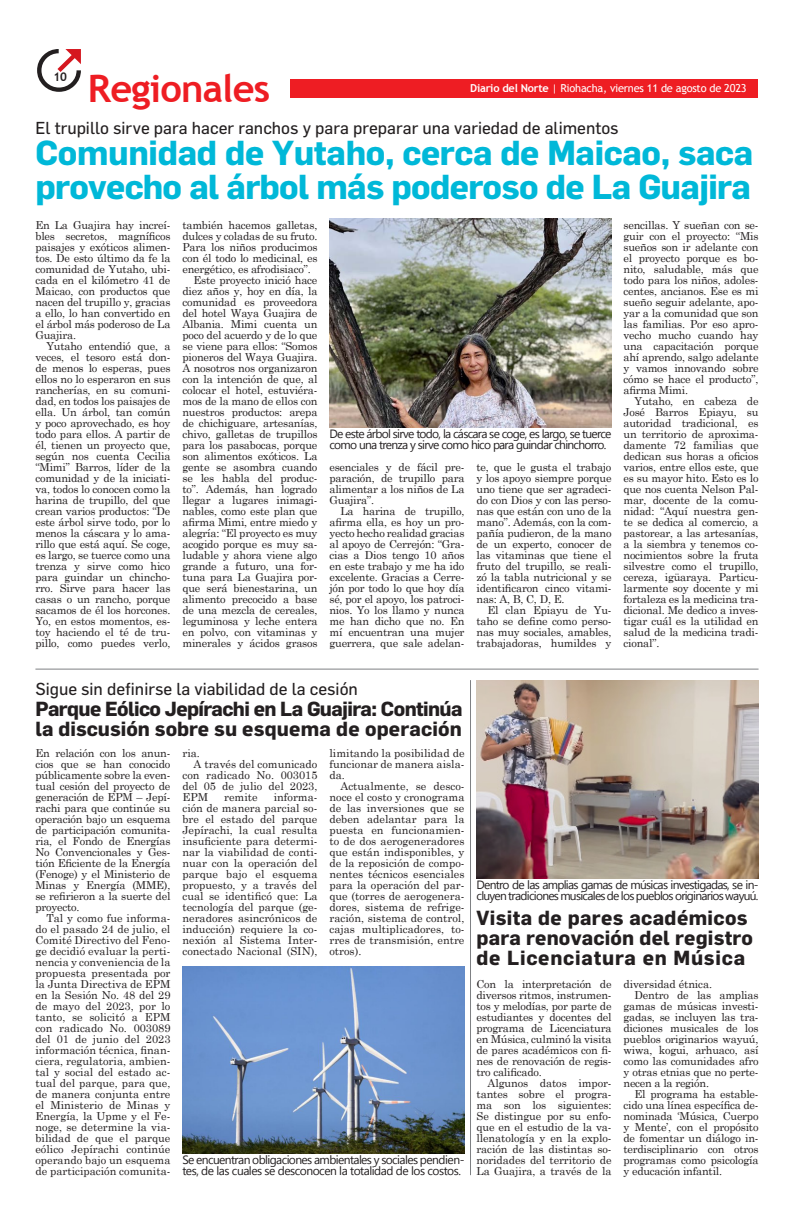
<style>
.page{position:relative;width:794px;height:1219px;background:#fff}
.page>*{position:absolute;margin:0;border:0;box-sizing:border-box;transform-origin:0 0}
.Texto_capitular{font:700 38px "Trebuchet MS";letter-spacing:-.02em;color:#ee1d23}
.Título_medio_34pt{font:700 34px/34px "Flama";letter-spacing:-.02em;color:#00b8d8}
.Título_medio_22pt{font:700 20px/20px "Flama";letter-spacing:-.03em;color:#231f20}
.Título_medio_22pt-2{font:700 20px/20px "Flama";letter-spacing:.01em;color:#231f20}
.Antetitulo{font:17px "Flama";color:#231f20}
.Pié_de_foto{font:12px/11px "Segoe UI";letter-spacing:-.06em;color:#231f20}
.Texto_capitular-2{font:700 12px "Trebuchet MS";color:#231f20}
.Texto{font:11px/11px "Century Schoolbook";letter-spacing:-.02em;color:#231f20;text-align:justify}
.Texto_sin_sangrias{font:11px/11px "Century Schoolbook";letter-spacing:-.02em;color:#231f20;text-align:justify}
.Texto-2{font:11px "Trebuchet MS";letter-spacing:-.02em;color:#fff}
.s1{font-weight:700}
</style>
<div class="page">
<div style="left:290px;top:79px;width:468px;height:18px;background:#ee1d23"></div>
<svg style="left:37px;top:49px;width:44px;height:43px"></svg>
<img style="left:329px;top:218px;width:282px;height:209px">
<hr style="left:35px;top:669px;width:723px;height:1px;background:#7e8083">
<img style="left:182px;top:966px;width:282px;height:188px">
<img style="left:476px;top:680px;width:282px;height:198px">
<hr style="left:470px;top:680px;width:1px;height:495px;background:#7e8083">
<p class="Texto_capitular-2" style="left:54px;top:69px;width:15px">10</p>
<p class="Texto_capitular" style="left:88px;top:65px;width:184px">Regionales</p>
<p class="Texto-2" style="left:470px;top:81px;width:278px"><span class="s1">Diario del Norte</span> | Riohacha, viernes 11 de agosto de 2023</p>
<p class="Antetitulo" style="left:35px;top:118px;width:585px">El trupillo sirve para hacer ranchos y para preparar una variedad de alimentos</p>
<p class="Título_medio_34pt" style="left:35px;top:135px;width:719px">Comunidad de Yutaho, cerca de Maicao, saca provecho al árbol más poderoso de La Guajira</p>
<p class="Texto_sin_sangrias" style="left:35px;top:219px;width:136px">En La Guajira hay increí&shy;bles secretos, magníficos paisajes y exóticos alimen&shy;tos. De esto último da fe la comunidad de Yutaho, ubi&shy;cada en el kilómetro 41 de Maicao, con productos que nacen del trupillo y, gracias a ello, lo han convertido en el árbol más poderoso de La Guajira.</p>
<p class="Texto" style="left:35px;top:340px;width:136px;text-indent:11px">Yutaho entendió que, a veces, el tesoro está don&shy;de menos lo esperas, pues ellos no lo esperaron en sus rancherías, en su comuni&shy;dad, en todos los paisajes de ella. Un árbol, tan común y poco aprovechado, es hoy todo para ellos. A partir de él, tienen un proyecto que, según nos cuenta Cecilia “Mimi” Barros, líder de la comunidad y de la iniciati&shy;va, todos lo conocen como la harina de trupillo, del que crean varios productos: “De este árbol sirve todo, por lo menos la cáscara y lo ama&shy;rillo que está aquí. Se coge, es largo, se tuerce como una trenza y sirve como hico para guindar un chincho&shy;rro. Sirve para hacer las casas o un rancho, porque sacamos de él los horcones.<br>Yo, en estos momentos, es&shy;toy haciendo el té de tru&shy;pillo, como puedes verlo,</p>
<p class="Texto" style="left:182px;top:219px;width:136px">también hacemos galletas, dulces y coladas de su fruto.<br>Para los niños producimos con él todo lo medicinal, es energético, es afrodisiaco”.</p>
<p class="Texto" style="left:182px;top:274px;width:136px;text-indent:11px">Este proyecto inició hace diez años y, hoy en día, la comunidad es proveedora del hotel Waya Guajira de Albania. Mimi cuenta un poco del acuerdo y de lo que se viene para ellos: “Somos pioneros del Waya Guajira.<br>A nosotros nos organizaron con la intención de que, al colocar el hotel, estuviéra&shy;mos de la mano de ellos con nuestros productos: arepa de chichiguare, artesanías, chivo, galletas de trupillos para los pasabocas, porque son alimentos exóticos. La gente se asombra cuando se les habla del produc&shy;to”. Además, han logrado llegar a lugares inimagi&shy;nables, como este plan que afirma Mimi, entre miedo y alegría: “El proyecto es muy acogido porque es muy sa&shy;ludable y ahora viene algo grande a futuro, una for&shy;tuna para La Guajira por&shy;que será bienestarina, un alimento precocido a base de una mezcla de cereales, leguminosa y leche entera en polvo, con vitaminas y minerales y ácidos grasos</p>
<p class="Pié_de_foto" style="left:329px;top:428px;width:283px">De este árbol sirve todo, la cáscara se coge, es largo, se tuerce como una trenza y sirve como hico para guindar chinchorro.</p>
<p class="Texto" style="left:329px;top:461px;width:136px">esenciales y de fácil pre&shy;paración, de trupillo para alimentar a los niños de La Guajira”.</p>
<p class="Texto" style="left:329px;top:505px;width:136px;text-indent:11px">La harina de trupillo, afirma ella, es hoy un pro&shy;yecto hecho realidad gracias al apoyo de Cerrejón: “Gra&shy;cias a Dios tengo 10 años en este trabajo y me ha ido excelente. Gracias a Cerre&shy;jón por todo lo que hoy día sé, por el apoyo, los patroci&shy;nios. Yo los llamo y nunca me han dicho que no. En mí encuentran una mujer guerrera, que sale adelan-</p>
<p class="Texto" style="left:476px;top:461px;width:136px">te, que le gusta el trabajo y los apoyo siempre porque uno tiene que ser agradeci&shy;do con Dios y con las perso&shy;nas que están con uno de la mano”. Además, con la com&shy;pañía pudieron, de la mano de un experto, conocer de las vitaminas que tiene el fruto del trupillo, se reali&shy;zó la tabla nutricional y se identificaron cinco vitami&shy;nas: A, B, C, D, E.</p>
<p class="Texto" style="left:476px;top:604px;width:136px;text-indent:11px">El clan Epiayu de Yu&shy;taho se define como perso&shy;nas muy sociales, amables, trabajadoras, humildes y</p>
<p class="Texto" style="left:623px;top:219px;width:136px">sencillas. Y sueñan con se&shy;guir con el proyecto: “Mis sueños son ir adelante con el proyecto porque es bo&shy;nito, saludable, más que todo para los niños, adoles&shy;centes, ancianos. Ese es mi sueño seguir adelante, apo&shy;yar a la comunidad que son las familias. Por eso apro&shy;vecho mucho cuando hay una capacitación porque ahí aprendo, salgo adelante y vamos innovando sobre cómo se hace el producto”, afirma Mimi.</p>
<p class="Texto" style="left:623px;top:395px;width:136px;text-indent:11px">Yutaho, en cabeza de José Barros Epiayu, su autoridad tradicional, es un territorio de aproxima&shy;damente 72 familias que dedican sus horas a oficios varios, entre ellos este, que es su mayor hito. Esto es lo que nos cuenta Nelson Pal&shy;mar, docente de la comu&shy;nidad: “Aquí nuestra gen&shy;te se dedica al comercio, a pastorear, a las artesanías, a la siembra y tenemos co&shy;nocimientos sobre la fruta silvestre como el trupillo, cereza, igüaraya. Particu&shy;larmente soy docente y mi fortaleza es la medicina tra&shy;dicional. Me dedico a inves&shy;tigar cuál es la utilidad en salud de la medicina tradi&shy;cional”.</p>
<p class="Antetitulo" style="left:35px;top:679px;width:324px">Sigue sin definirse la viabilidad de la cesión</p>
<p class="Título_medio_22pt" style="left:35px;top:699px;width:428px">Parque Eólico Jepírachi en La Guajira: Continúa la discusión sobre su esquema de operación</p>
<p class="Texto_sin_sangrias" style="left:35px;top:747px;width:136px">En relación con los anun&shy;cios que se han conocido públicamente sobre la even&shy;tual cesión del proyecto de generación de EPM – Jepí&shy;rachi para que continúe su operación bajo un esquema de participación comunita&shy;ria, el Fondo de Energías No Convencionales y Ges&shy;tión Eficiente de la Energía (Fenoge) y el Ministerio de Minas y Energía (MME), se refirieron a la suerte del proyecto.</p>
<p class="Texto" style="left:35px;top:912px;width:136px;text-indent:11px">Tal y como fue informa&shy;do el pasado 24 de julio, el Comité Directivo del Feno&shy;ge decidió evaluar la perti&shy;nencia y conveniencia de la propuesta presentada por la Junta Directiva de EPM en la Sesión No. 48 del 29 de mayo del 2023, por lo tanto, se solicitó a EPM con radicado No. 003089 del 01 de junio del 2023 información técnica, finan&shy;ciera, regulatoria, ambien&shy;tal y social del estado ac&shy;tual del parque, para que, de manera conjunta entre el Ministerio de Minas y Energía, la Upme y el Fe&shy;noge, se determine la via&shy;bilidad de que el parque eólico Jepírachi continúe operando bajo un esquema de participación comunita-</p>
<p class="Texto" style="left:182px;top:747px;width:19px">ria.</p>
<p class="Texto" style="left:182px;top:758px;width:136px;text-indent:11px">A través del comunicado con radicado No. 003015 del 05 de julio del 2023, EPM</p>
<p class="Texto" style="left:329px;top:747px;width:136px">limitando la posibilidad de funcionar de manera aisla&shy;da.</p>
<p class="Texto" style="left:329px;top:780px;width:136px;text-indent:11px">Actualmente, se desco&shy;noce el costo y cronograma de las inversiones que se deben adelantar para la puesta en funcionamien&shy;to de dos aerogeneradores que están indisponibles, y de la reposición de compo&shy;nentes técnicos esenciales para la operación del par&shy;que (torres de aerogenera&shy;dores, sistema de refrige&shy;ración, sistema de control, cajas multiplicadores, to&shy;rres de transmisión, entre otros).</p>
<p class="Texto" style="left:182px;top:791px;width:136px;text-indent:91px">informa&shy;ción de manera parcial so&shy;bre el estado del parque Jepírachi, la cual resulta insuficiente para determi&shy;nar la viabilidad de conti&shy;nuar con la operación del parque bajo el esquema propuesto, y a través del cual se identificó que: La tecnología del parque (ge&shy;neradores asincrónicos de inducción) requiere la co&shy;nexión al Sistema Inter&shy;conectado Nacional (SIN),</p>
<p class="Texto" style="left:224px;top:791px;width:35px">remite</p>
<p class="Pié_de_foto" style="left:182px;top:1154px;width:283px">Se encuentran obligaciones ambientales y sociales pendien&shy;tes, de las cuales se desconocen la totalidad de los costos.</p>
<p class="Pié_de_foto" style="left:476px;top:879px;width:283px">Dentro de las amplias gamas de músicas investigadas, se in&shy;cluyen tradiciones musicales de los pueblos originarios wayuú.</p>
<p class="Título_medio_22pt-2" style="left:476px;top:908px;width:278px">Visita de pares académicos para renovación del registro de Licenciatura en Música</p>
<p class="Texto_sin_sangrias" style="left:476px;top:978px;width:136px">Con la interpretación de diversos ritmos, instrumen&shy;tos y melodías, por parte de estudiantes y docentes del programa de Licenciatura en Música, culminó la visita de pares académicos con fi&shy;nes de renovación de regis&shy;tro calificado.</p>
<p class="Texto" style="left:476px;top:1077px;width:136px;text-indent:11px">Algunos datos impor&shy;tantes sobre el progra&shy;ma son los siguientes:<br>Se distingue por su enfo&shy;que en el estudio de la va&shy;llenatología y en la explo&shy;ración de las distintas so&shy;noridades del territorio de La Guajira, a través de la</p>
<p class="Texto" style="left:623px;top:978px;width:90px">diversidad étnica.</p>
<p class="Texto" style="left:623px;top:989px;width:136px;text-indent:11px">Dentro de las amplias gamas de músicas investi&shy;gadas, se incluyen las tra&shy;diciones musicales de los pueblos originarios wayuú, wiwa, kogui, arhuaco, así como las comunidades afro y otras etnias que no perte&shy;necen a la región.</p>
<p class="Texto" style="left:623px;top:1088px;width:136px;text-indent:11px">El programa ha estable&shy;cido una línea específica de&shy;nominada ‘Música, Cuerpo y Mente’, con el propósito de fomentar un diálogo in&shy;terdisciplinario con otros programas como psicología y educación infantil.</p>
</div>
